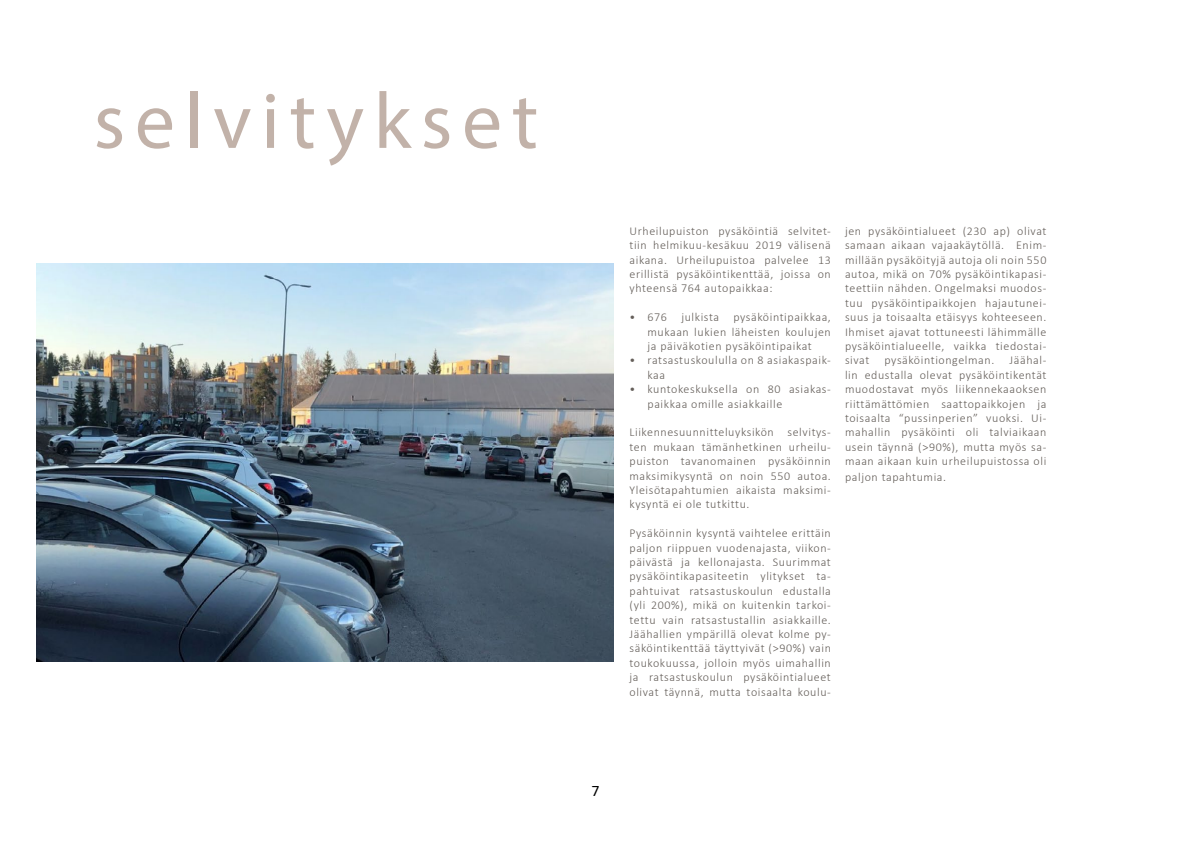
<style>
.page{position:relative;width:1191px;height:842px;background:#fff}
.page>*{position:absolute;margin:0;border:0;box-sizing:border-box;transform-origin:0 0}
.t1{font:80px "Myriad Pro";letter-spacing:.12em;color:#c2b2a9}
.t2{font:16px "Calibri";color:#000}
.t3{font:300 12px/14.4px "Calibri";letter-spacing:.05em;color:#655f5a;text-align:justify}
</style>
<div class="page">
<img style="left:36px;top:264px;width:578px;height:397px">
<h1 class="t1" style="left:94px;top:72px;width:446px">selvitykset</h1>
<p class="t3" style="left:629px;top:224px;width:203px">Urheilupuiston pysäköintiä selvitet&shy;tiin helmikuu-kesäkuu 2019 välisenä aikana. Urheilupuistoa palvelee 13 erillistä pysäköintikenttää, joissa on yhteensä 764 autopaikkaa:</p>
<p class="t3" style="left:647px;top:310px;width:185px;text-indent:-18px">• 676 julkista pysäköintipaikkaa, mukaan lukien läheisten koulujen ja päiväkotien pysäköintipaikat</p>
<p class="t3" style="left:647px;top:353px;width:185px;text-indent:-18px">• ratsastuskoululla on 8 asiakaspaik&shy;kaa</p>
<p class="t3" style="left:647px;top:382px;width:185px;text-indent:-18px">• kuntokeskuksella on 80 asiakas&shy;paikkaa omille asiakkaille</p>
<p class="t3" style="left:629px;top:425px;width:203px">Liikennesuunnitteluyksikön selvitys&shy;ten mukaan tämänhetkinen urheilu&shy;puiston tavanomainen pysäköinnin maksimikysyntä on noin 550 autoa.<br>Yleisötapahtumien aikaista maksimi&shy;kysyntä ei ole tutkittu.</p>
<p class="t3" style="left:629px;top:526px;width:203px">Pysäköinnin kysyntä vaihtelee erittäin paljon riippuen vuodenajasta, viikon&shy;päivästä ja kellonajasta. Suurimmat pysäköintikapasiteetin ylitykset ta&shy;pahtuivat ratsastuskoulun edustalla (yli 200%), mikä on kuitenkin tarkoi&shy;tettu vain ratsastustallin asiakkaille.<br>Jäähallien ympärillä olevat kolme py&shy;säköintikenttää täyttyivät (&gt;90%) vain toukokuussa, jolloin myös uimahallin ja ratsastuskoulun pysäköintialueet olivat täynnä, mutta toisaalta koulu-</p>
<p class="t3" style="left:845px;top:224px;width:203px">jen pysäköintialueet (230 ap) olivat samaan aikaan vajaakäytöllä. Enim&shy;millään pysäköityjä autoja oli noin 550 autoa, mikä on 70% pysäköintikapasi&shy;teettiin nähden. Ongelmaksi muodos&shy;tuu pysäköintipaikkojen hajautunei&shy;suus ja toisaalta etäisyys kohteeseen.<br>Ihmiset ajavat tottuneesti lähimmälle pysäköintialueelle, vaikka tiedostai&shy;sivat</p>
<p class="t3" style="left:845px;top:353px;width:203px;text-indent:164px">Jäähal&shy;lin edustalla olevat pysäköintikentät muodostavat myös liikennekaaoksen riittämättömien saattopaikkojen ja toisaalta “pussinperien” vuoksi. Ui&shy;mahallin pysäköinti oli talviaikaan usein täynnä (&gt;90%), mutta myös sa&shy;maan aikaan kuin urheilupuistossa oli</p>
<p class="t3" style="left:845px;top:470px;width:103px">paljon tapahtumia.</p>
<p class="t3" style="left:884px;top:353px;width:111px">pysäköintiongelman.</p>
<h2 class="t2" style="left:591px;top:779px;width:10px">7</h2>
</div>
